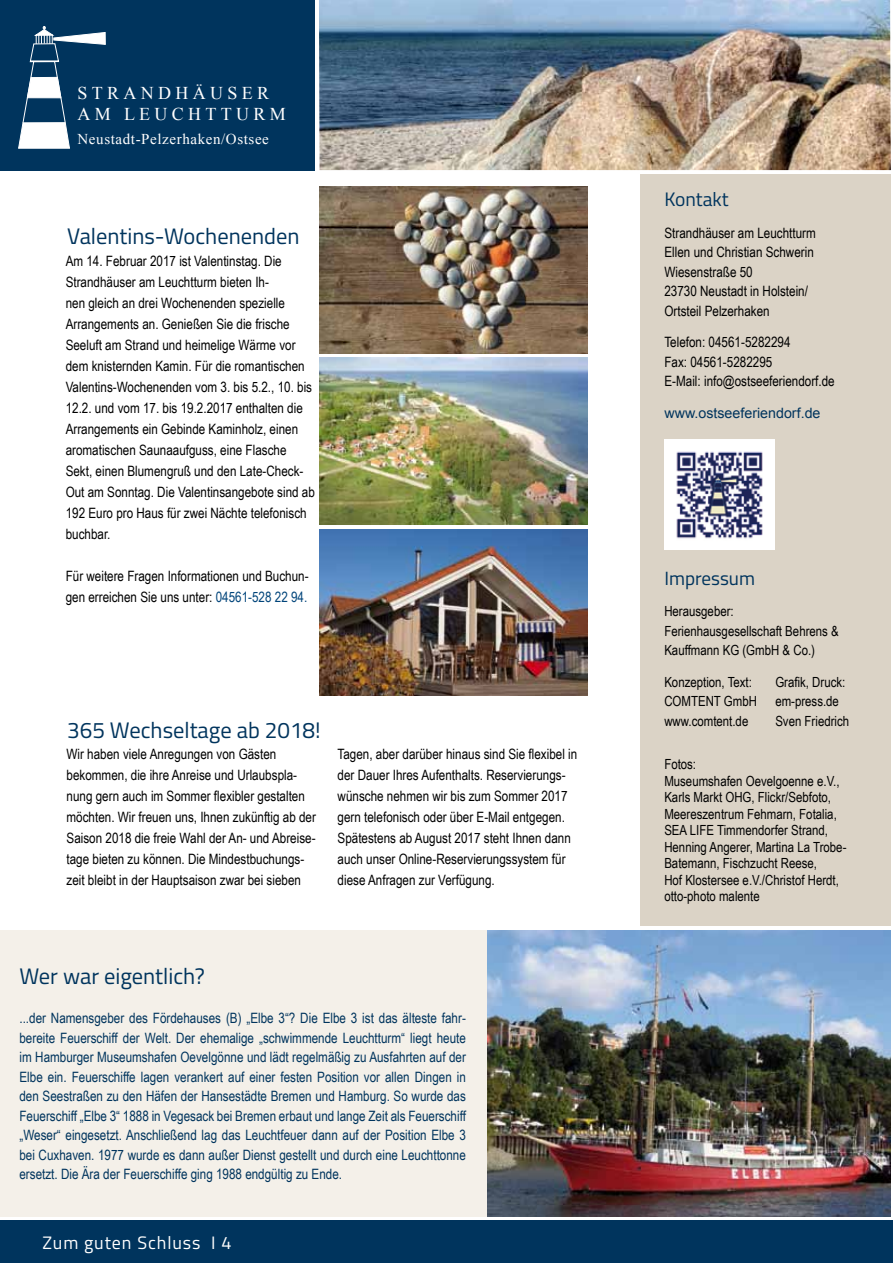
<style>
.page{position:relative;width:893px;height:1263px;background:#fff}
.page>*{position:absolute;margin:0;border:0;box-sizing:border-box;transform-origin:0 0}
.t1{font:22.5px "Titillium";color:#00345d}
.t2{font:19.5px "Titillium";color:#00345d}
.t3{font:19.05px "Titillium";color:#00345d}
.t4{font:18px/21.6px "Times New Roman";letter-spacing:.24em;color:#fff}
.t5{font:18px "Titillium";letter-spacing:.05em;color:#fff}
.t6{font:15px "Times New Roman";letter-spacing:.04em;color:#fff}
.t7{font:14.25px/21px "Arial Narrow";color:#000}
.t8{font:14.25px/19.5px "Arial Narrow";color:#00345d;text-align:justify}
.t9{font:14.25px "Arial";color:#00345d}
.t10{font:13.95px/16.5px "Arial Narrow";color:#000}
.s1{color:#00447a}
</style>
<div class="page">
<div style="left:0;top:1220px;width:893px;height:43px;background:#00345d"></div>
<img style="left:319px;top:0;width:572px;height:170px">
<img style="left:319px;top:187px;width:268px;height:167px">
<img style="left:487px;top:930px;width:404px;height:286px">
<div style="left:640px;top:174px;width:251px;height:752px;background:#dbd3c6"></div>
<div style="left:0;top:930px;width:487px;height:286px;background:#f4f0e9"></div>
<div style="left:664px;top:439px;width:111px;height:111px;background:#fff"></div>
<img style="left:676px;top:451px;width:87px;height:88px">
<div style="left:0;top:0;width:315px;height:170px;background:#00345d"></div>
<svg style="left:18px;top:26px;width:88px;height:123px"></svg>
<img style="left:319px;top:358px;width:268px;height:167px">
<img style="left:319px;top:529px;width:268px;height:167px">
<p class="t4" style="left:78px;top:81px;width:210px">STRANDHÄUSER<br>AM LEUCHTTURM</p>
<p class="t6" style="left:78px;top:128px;width:193px">Neustadt-Pelzerhaken/Ostsee</p>
<h1 class="t1" style="left:67px;top:220px;width:234px">Valentins-Wochenenden</h1>
<p class="t7" style="left:66px;top:250px;width:251px">Am 14. Februar 2017 ist Valentinstag. Die Strandhäuser am Leuchtturm bieten Ih-<br>nen gleich an drei Wochenenden spezielle Arrangements an. Genießen Sie die frische Seeluft am Strand und heimelige Wärme vor dem knisternden Kamin. Für die romantischen Valentins-Wochenenden vom 3. bis 5.2., 10. bis 12.2. und vom 17. bis 19.2.2017 enthalten die Arrangements ein Gebinde Kaminholz, einen aromatischen Saunaaufguss, eine Flasche Sekt, einen Blumengruß und den Late-Check-Out am Sonntag. Die Valentinsangebote sind ab 192 Euro pro Haus für zwei Nächte telefonisch buchbar.</p>
<p class="t7" style="left:66px;top:565px;width:244px">Für weitere Fragen Informationen und Buchun&shy;gen erreichen Sie uns unter: <span class="s1">04561-528 22 94.</span></p>
<h1 class="t1" style="left:67px;top:714px;width:255px">365 Wechseltage ab 2018!</h1>
<p class="t7" style="left:67px;top:743px;width:251px">Wir haben viele Anregungen von Gästen bekommen, die ihre Anreise und Urlaubspla&shy;nung gern auch im Sommer flexibler gestalten möchten. Wir freuen uns, Ihnen zukünftig ab der Saison 2018 die freie Wahl der An- und Abreise&shy;tage bieten zu können. Die Mindestbuchungs&shy;zeit bleibt in der Hauptsaison zwar bei sieben</p>
<p class="t7" style="left:338px;top:743px;width:241px">Tagen, aber darüber hinaus sind Sie flexibel in der Dauer Ihres Aufenthalts. Reservierungs&shy;wünsche nehmen wir bis zum Sommer 2017 gern telefonisch oder über E-Mail entgegen.<br>Spätestens ab August 2017 steht Ihnen dann auch unser Online-Reservierungssystem für diese Anfragen zur Verfügung.</p>
<h1 class="t1" style="left:19px;top:960px;width:187px">Wer war eigentlich?</h1>
<p class="t8" style="left:19px;top:1008px;width:448px">...der Namensgeber des Fördehauses (B) „Elbe 3“? Die Elbe 3 ist das älteste fahr&shy;bereite Feuerschiff der Welt. Der ehemalige „schwimmende Leuchtturm“ liegt heute im Hamburger Museumshafen Oevelgönne und lädt regelmäßig zu Ausfahrten auf der Elbe ein. Feuerschiffe lagen verankert auf einer festen Position vor allen Dingen in den Seestraßen zu den Häfen der Hansestädte Bremen und Hamburg. So wurde das Feuerschiff „Elbe 3“ 1888 in Vegesack bei Bremen erbaut und lange Zeit als Feuerschiff „Weser“ eingesetzt. Anschließend lag das Leuchtfeuer dann auf der Position Elbe 3 bei Cuxhaven. 1977 wurde es dann außer Dienst gestellt und durch eine Leuchttonne ersetzt. Die Ära der Feuerschiffe ging 1988 endgültig zu Ende.</p>
<p class="t5" style="left:43px;top:1229px;width:190px">Zum guten Schluss I 4</p>
<h2 class="t2" style="left:664px;top:185px;width:66px">Kontakt</h2>
<p class="t7" style="left:664px;top:223px;width:153px;line-height:19.5px">Strandhäuser am Leuchtturm<br>Ellen und Christian Schwerin<br>Wiesenstraße 50<br>23730 Neustadt in Holstein/<br>Ortsteil Pelzerhaken</p>
<p class="t7" style="left:664px;top:332px;width:172px;line-height:19.5px">Telefon: 04561-5282294<br>Fax: 04561-5282295<br>E-Mail: info@ostseeferiendorf.de</p>
<p class="t9" style="left:664px;top:404px;width:158px">www.ostseeferiendorf.de</p>
<h3 class="t3" style="left:664px;top:564px;width:92px">Impressum</h3>
<p class="t10" style="left:664px;top:601px;width:176px;line-height:19.5px">Herausgeber:<br>Ferienhausgesellschaft Behrens &amp;<br>Kauffmann KG (GmbH &amp; Co.)</p>
<p class="t10" style="left:664px;top:673px;width:89px">Konzeption, Text:</p>
<p class="t10" style="left:775px;top:673px;width:72px">Grafik, Druck:</p>
<p class="t10" style="left:664px;top:692px;width:94px">COMTENT GmbH</p>
<p class="t10" style="left:775px;top:692px;width:65px">em-press.de</p>
<p class="t10" style="left:664px;top:712px;width:86px">www.comtent.de</p>
<p class="t10" style="left:775px;top:712px;width:75px">Sven Friedrich</p>
<p class="t10" style="left:664px;top:755px;width:184px">Fotos:<br>Museumshafen Oevelgoenne e.V.,<br>Karls Markt OHG, Flickr/Sebfoto,<br>Meereszentrum Fehmarn, Fotalia,<br>SEA LIFE Timmendorfer Strand,<br>Henning Angerer, Martina La Trobe-<br>Batemann, Fischzucht Reese,<br>Hof Klostersee e.V./Christof Herdt, otto-photo malente</p>
</div>
